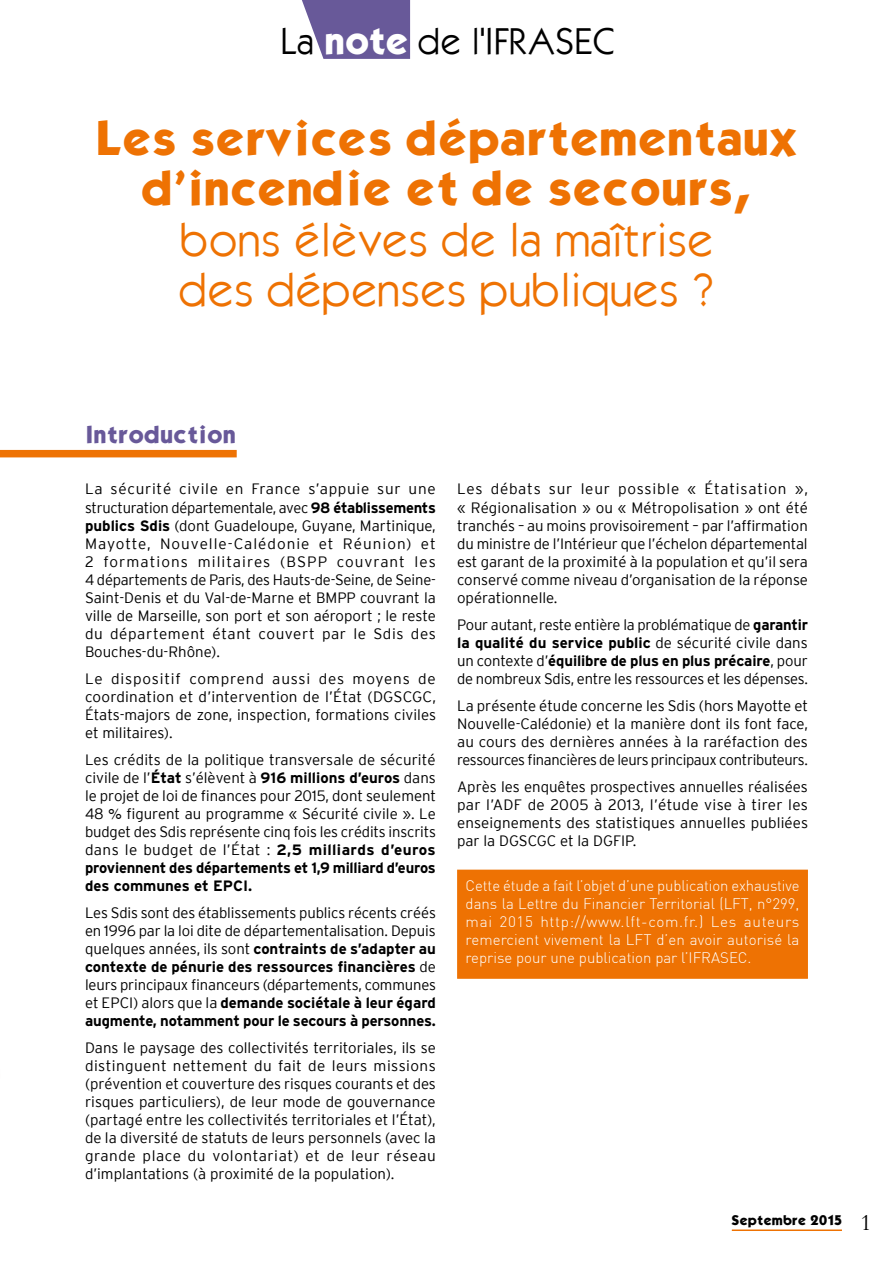
<style>
.page{position:relative;width:893px;height:1263px;background:#fff}
.page>*{position:absolute;margin:0;border:0;box-sizing:border-box;transform-origin:0 0}
.t1{font:700 42px/50.4px "Kabel";color:#ee7203;text-align:center}
.t2{font:42px/50.4px "Kabel";color:#ee7203}
.t3{font:33px "Kabel";color:#000}
.t4{font:24px "Garamond";color:#000}
.t5{font:21px "Kabel Bd Normal";color:#685999}
.t6{font:300 15px/18px "Interstate";color:#000;text-align:justify}
.t7{font:300 15px/18px "DIN";color:#fff;text-align:justify}
.t8{font:700 12px "Kabel";color:#000}
.s1{font-weight:700;color:#fff}
.s2{font-weight:700}
.s3{font-family:"Helvetica";font-weight:400}
</style>
<div class="page">
<div style="left:457px;top:870px;width:351px;height:109px;background:#ee7203;border:2px solid #ee7203"></div>
<hr style="left:732px;top:1229px;width:110px;height:2px;background:#ee7203">
<svg style="left:302px;top:0;width:108px;height:59px"></svg>
<div style="left:0;top:450px;width:237px;height:7px;background:#ee7203"></div>
<h2 class="t3" style="left:280px;top:20px;width:336px">La <span class="s1">note</span> de l'IFRASEC</h2>
<h1 class="t1" style="left:96px;top:112px;width:703px">Les services départementaux d’incendie et de secours,</h1>
<h1 class="t2" style="left:179px;top:214px;width:536px">bons élèves de la maîtrise des dépenses publiques ?</h1>
<h3 class="t5" style="left:85px;top:419px;width:152px">Introduction</h3>
<p class="t6" style="left:85px;top:480px;width:352px">La sécurité civile en France s’appuie sur une structuration départementale, avec <span class="s2">98 établissements publics Sdis</span> (dont Guadeloupe, Guyane, Martinique, Mayotte, Nouvelle-Calédonie et Réunion) et 2 formations militaires (BSPP couvrant les 4 départements de Paris, des Hauts-de-Seine, de Seine-Saint-Denis et du Val-de-Marne et BMPP couvrant la ville de Marseille, son port et son aéroport ; le reste du département étant couvert par le Sdis des Bouches-du-Rhône).</p>
<p class="t6" style="left:85px;top:669px;width:353px">Le dispositif comprend aussi des moyens de coordination et d’intervention de l’État (DGSCGC, États-majors de zone, inspection, formations civiles et militaires).</p>
<p class="t6" style="left:85px;top:750px;width:352px">Les crédits de la politique transversale de sécurité civile de l’<span class="s2">État</span> s’élèvent à <span class="s2">916 millions d’euros</span> dans le projet de loi de finances pour 2015, dont seulement 48 <span class="s3">%</span> figurent au programme « Sécurité civile ». Le budget des Sdis représente cinq fois les crédits inscrits dans le budget de l’État : <span class="s2">2,5 milliards d’euros proviennent des départements et 1,9 milliard d’euros des communes et EPCI.</span></p>
<p class="t6" style="left:85px;top:903px;width:352px">Les Sdis sont des établissements publics récents créés en 1996 par la loi dite de départementalisation. Depuis quelques années, ils sont <span class="s2">contraints de s’adapter au contexte de pénurie des ressources financières</span> de leurs principaux financeurs (départements, communes et EPCI) alors que la <span class="s2">demande sociétale à leur égard augmente, notamment pour le secours à personnes.</span></p>
<p class="t6" style="left:85px;top:1038px;width:352px">Dans le paysage des collectivités territoriales, ils se distinguent nettement du fait de leurs missions (prévention et couverture des risques courants et des risques particuliers), de leur mode de gouvernance (partagé entre les collectivités territoriales et l’État), de la diversité de statuts de leurs personnels (avec la grande place du volontariat) et de leur réseau d’implantations (à proximité de la population).</p>
<p class="t6" style="left:457px;top:480px;width:352px">Les débats sur leur possible « Étatisation », « Régionalisation » ou « Métropolisation » ont été tranchés – au moins provisoirement – par l’affirmation du ministre de l’Intérieur que l’échelon départemental est garant de la proximité à la population et qu’il sera conservé comme niveau d’organisation de la réponse opérationnelle.</p>
<p class="t6" style="left:457px;top:615px;width:352px">Pour autant, reste entière la problématique de <span class="s2">garantir la qualité du service public</span> de sécurité civile dans un contexte d’<span class="s2">équilibre de plus en plus précaire</span>, pour de nombreux Sdis, entre les ressources et les dépenses.</p>
<p class="t6" style="left:457px;top:696px;width:352px">La présente étude concerne les Sdis (hors Mayotte et Nouvelle-Calédonie) et la manière dont ils font face, au cours des dernières années à la raréfaction des ressources financières de leurs principaux contributeurs.</p>
<p class="t6" style="left:457px;top:777px;width:352px">Après les enquêtes prospectives annuelles réalisées par l’ADF de 2005 à 2013, l’étude vise à tirer les enseignements des statistiques annuelles publiées par la DGSCGC et la DGFIP.</p>
<p class="t7" style="left:466px;top:876px;width:335px">Cette étude a fait l’objet d’une publication exhaustive dans la Lettre du Financier Territorial (LFT, n°299, mai 2015 http://www.lft-com.fr.) Les auteurs remercient vivement la LFT d’en avoir autorisé la reprise pour une publication par l’IFRASEC.</p>
<p class="t8" style="left:731px;top:1211px;width:112px">Septembre 2015</p>
<h3 class="t4" style="left:860px;top:1208px;width:13px">1</h3>
</div>
